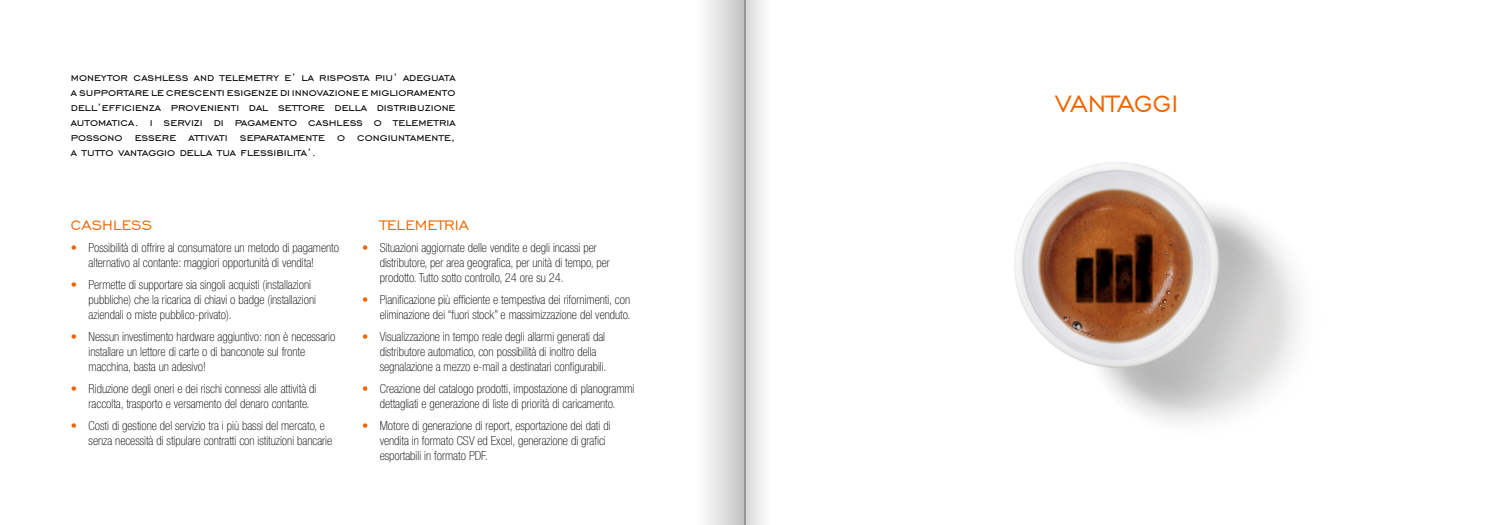
<style>
.page{position:relative;width:1489px;height:525px;background:#fff}
.page>*{position:absolute;margin:0;border:0;box-sizing:border-box;transform-origin:0 0}
.t1{font:30px "Engravers Gothic BT";color:#ec6500}
.t2{font:17.5px "Engravers Gothic BT";color:#ec6500}
.t3{font:13.75px/15px "Engravers Gothic BT";color:#000;text-align:justify}
.t4{font:100 condensed 12.5px/15px "Helvetica Neue LT Std";color:#000}
.s1{color:#ec6500}
</style>
<div class="page">
<img style="left:1014px;top:162px;width:285px;height:261px">
<div style="left:697px;top:0;width:48px;height:524px;background:linear-gradient(to right,#fff,#c3c3c3)"></div>
<svg style="left:744px;top:0;width:19px;height:524px"></svg>
<p class="t3" style="left:71px;top:70px;width:386px">moneytor cashless and telemetry e’ la risposta piu’ adeguata a supportare le crescenti esigenze di innovazione e miglioramento dell’efficienza provenienti dal settore della distribuzione automatica. i servizi di pagamento cashless o telemetria possono essere attivati separatamente o congiuntamente, a tutto vantaggio della tua flessibilita’.</p>
<h2 class="t2" style="left:71px;top:215px;width:83px">CASHLESS</h2>
<p class="t4" style="left:71px;top:240px;width:270px;text-align:center"><span class="s1">•</span> Possibilità di offrire al consumatore un metodo di pagamento alternativo al contante: maggiori opportunità di vendita!</p>
<p class="t4" style="left:89px;top:277px;width:229px;text-indent:-18px"><span class="s1">•</span> Permette di supportare sia singoli acquisti (installazioni pubbliche) che la ricarica di chiavi o badge (installazioni aziendali o miste pubblico-privato).</p>
<p class="t4" style="left:89px;top:329px;width:248px;text-indent:-18px"><span class="s1">•</span> Nessun investimento hardware aggiuntivo: non è necessario installare un lettore di carte o di banconote sul fronte macchina, basta un adesivo!</p>
<p class="t4" style="left:89px;top:381px;width:229px;text-indent:-18px"><span class="s1">•</span> Riduzione degli oneri e dei rischi connessi alle attività di raccolta, trasporto e versamento del denaro contante.</p>
<p class="t4" style="left:89px;top:418px;width:245px;text-indent:-18px"><span class="s1">•</span> Costi di gestione del servizio tra i più bassi del mercato, e senza necessità di stipulare contratti con istituzioni bancarie</p>
<h2 class="t2" style="left:380px;top:215px;width:91px">TELEMETRIA</h2>
<p class="t4" style="left:380px;top:240px;width:231px;text-indent:-18px"><span class="s1">•</span> Situazioni aggiornate delle vendite e degli incassi per distributore, per area geografica, per unità di tempo, per prodotto. Tutto sotto controllo, 24 ore su 24.</p>
<p class="t4" style="left:362px;top:292px;width:270px;text-align:right"><span class="s1">•</span> Pianificazione più efficiente e tempestiva dei rifornimenti, con eliminazione dei “fuori stock” e massimizzazione del venduto.</p>
<p class="t4" style="left:380px;top:329px;width:228px;text-indent:-18px"><span class="s1">•</span> Visualizzazione in tempo reale degli allarmi generati dal distributore automatico, con possibilità di inoltro della segnalazione a mezzo e-mail a destinatari configurabili.</p>
<p class="t4" style="left:362px;top:381px;width:274px;text-align:center"><span class="s1">•</span> Creazione del catalogo prodotti, impostazione di planogrammi dettagliati e generazione di liste di priorità di caricamento.</p>
<p class="t4" style="left:380px;top:418px;width:232px;text-indent:-18px"><span class="s1">•</span> Motore di generazione di report, esportazione dei dati di vendita in formato CSV ed Excel, generazione di grafici esportabili in formato PDF.</p>
<h1 class="t1" style="left:1055px;top:87px;width:124px">VANTAGGI</h1>
</div>
